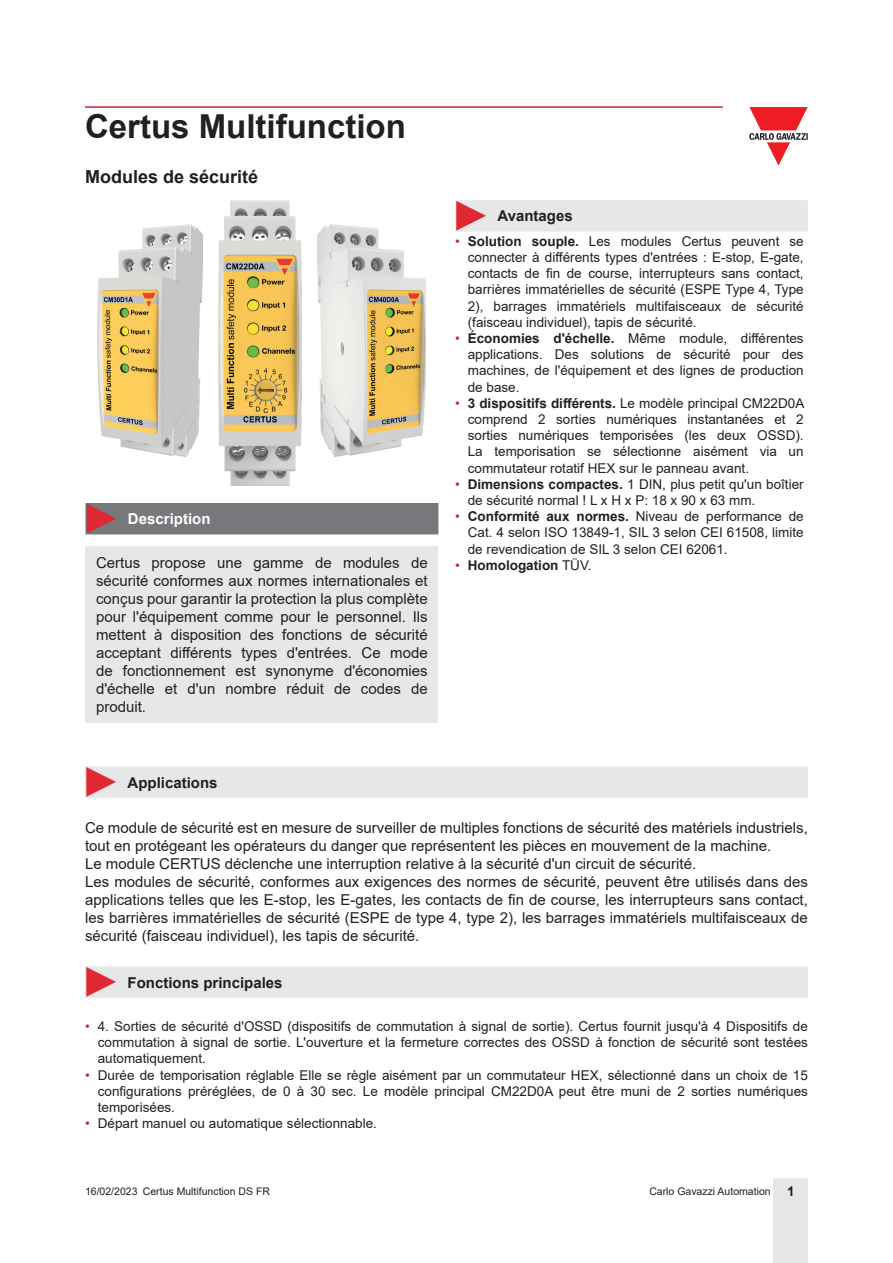
<style>
.page{position:relative;width:893px;height:1263px;background:#fff}
.page>*{position:absolute;margin:0;border:0;box-sizing:border-box;transform-origin:0 0}
.t1{font:700 33px "Arial";color:#231f20}
.Titolo02{font:700 18px "Arial";color:#231f20}
.Testo{font:15px/18px "Arial";color:#231f20;text-align:justify}
.Titolo03{font:700 15px "Arial";color:#231f20}
.Titolo04{font:700 15px "Arial";color:#fff}
.t2{font:13.5px/16.2px "Arial";color:#231f20;text-align:justify}
.t3{font:700 13.5px "Arial";color:#231f20}
.t4{font:10.5px "Arial";color:#231f20}
.s1{color:#c42633}
.s2{font-weight:700}
.s3{font-weight:400;color:#c42633}
.s4{font-weight:400}
.s5{font-weight:700;font-size:13.5px}
</style>
<div class="page">
<hr style="left:85px;top:106px;width:638px;height:2px;background:#c42633">
<div style="left:774px;top:1178px;width:34px;height:85px;background:#e7e7e8"></div>
<svg style="left:749px;top:107px;width:59px;height:59px"></svg>
<div style="left:85px;top:546px;width:353px;height:176px;background:#e7e7e8"></div>
<img style="left:218px;top:201px;width:84px;height:285px">
<img style="left:98px;top:225px;width:104px;height:232px">
<img style="left:318px;top:225px;width:108px;height:232px">
<div style="left:85px;top:503px;width:353px;height:31px;background:#77787b"></div>
<div style="left:455px;top:200px;width:353px;height:32px;background:#e7e7e8"></div>
<div style="left:85px;top:766px;width:723px;height:32px;background:#e7e7e8"></div>
<div style="left:85px;top:966px;width:723px;height:32px;background:#e7e7e8"></div>
<h1 class="t1" style="left:85px;top:103px;width:322px">Certus Multifunction</h1>
<p class="Titolo02" style="left:85px;top:164px;width:175px">Modules de sécurité</p>
<p class="Titolo04" style="left:128px;top:508px;width:84px">Description</p>
<p class="Testo" style="left:96px;top:553px;width:333px">Certus propose une gamme de modules de sécurité conformes aux normes internationales et conçus pour garantir la protection la plus complète pour l'équipement comme pour le personnel. Ils mettent à disposition des fonctions de sécurité acceptant différents types d'entrées. Ce mode de fonctionnement est synonyme d'économies d'échelle et d'un nombre réduit de codes de produit.</p>
<p class="Titolo03" style="left:497px;top:206px;width:77px">Avantages</p>
<p class="t2" style="left:468px;top:233px;width:337px;text-indent:-13px"><span class="s1">•</span> <span class="s2">Solution souple.</span> Les modules Certus peuvent se connecter à différents types d'entrées : E-stop, E-gate, contacts de fin de course, interrupteurs sans contact, barrières immatérielles de sécurité (ESPE Type 4, Type 2), barrages immatériels multifaisceaux de sécurité (faisceau individuel), tapis de sécurité.</p>
<p class="t2" style="left:468px;top:330px;width:337px;text-indent:-13px"><span class="s1">•</span> <span class="s2">Économies d'échelle.</span> Même module, différentes applications. Des solutions de sécurité pour des machines, de l'équipement et des lignes de production de base.</p>
<p class="t2" style="left:468px;top:395px;width:338px;text-indent:-13px"><span class="s1">•</span> <span class="s2">3 dispositifs différents.</span> Le modèle principal CM22D0A comprend 2 sorties numériques instantanées et 2 sorties numériques temporisées (les deux OSSD).<br>La temporisation se sélectionne aisément via un commutateur rotatif HEX sur le panneau avant.</p>
<p class="t2" style="left:468px;top:476px;width:337px;text-indent:-13px"><span class="s1">•</span> <span class="s2">Dimensions compactes.</span> 1 DIN, plus petit qu'un boîtier de sécurité normal ! L x H x P: 18 x 90 x 63 mm.</p>
<p class="t2" style="left:468px;top:508px;width:337px;text-indent:-13px"><span class="s1">•</span> <span class="s2">Conformité aux normes.</span> Niveau de performance de Cat. 4 selon ISO 13849-1, SIL 3 selon CEI 61508, limite de revendication de SIL 3 selon CEI 62061.</p>
<p class="t3" style="left:455px;top:555px;width:138px"><span class="s3">•</span> Homologation <span class="s4">TÜV.</span></p>
<p class="Titolo03" style="left:128px;top:772px;width:92px">Applications</p>
<p class="Testo" style="left:85px;top:818px;width:724px">Ce module de sécurité est en mesure de surveiller de multiples fonctions de sécurité des matériels industriels, tout en protégeant les opérateurs du danger que représentent les pièces en mouvement de la machine.</p>
<p class="Testo" style="left:85px;top:854px;width:613px">Le module CERTUS déclenche une interruption relative à la sécurité d'un circuit de sécurité.</p>
<p class="Testo" style="left:85px;top:872px;width:724px">Les modules de sécurité, conformes aux exigences des normes de sécurité, peuvent être utilisés dans des applications telles que les E-stop, les E-gates, les contacts de fin de course, les interrupteurs sans contact, les barrières immatérielles de sécurité (ESPE de type 4, type 2), les barrages immatériels multifaisceaux de sécurité (faisceau individuel), les tapis de sécurité.</p>
<p class="Titolo03" style="left:128px;top:972px;width:157px">Fonctions principales</p>
<p class="t2" style="left:98px;top:1018px;width:712px;text-indent:-13px"><span class="s1">•</span> 4. Sorties de sécurité d'OSSD (dispositifs de commutation à signal de sortie). Certus fournit jusqu'à 4 Dispositifs de commutation à signal de sortie. L'ouverture et la fermeture correctes des OSSD à fonction de sécurité sont testées automatiquement.</p>
<p class="t2" style="left:98px;top:1067px;width:712px;text-indent:-13px"><span class="s1">•</span> Durée de temporisation réglable Elle se règle aisément par un commutateur HEX, sélectionné dans un choix de 15 configurations préréglées, de 0 à 30 sec. Le modèle principal CM22D0A peut être muni de 2 sorties numériques temporisées.</p>
<p class="t2" style="left:85px;top:1115px;width:293px"><span class="s1">•</span> Départ manuel ou automatique sélectionnable.</p>
<p class="t4" style="left:85px;top:1183px;width:187px">16/02/2023 Certus Multifunction DS FR</p>
<p class="t4" style="left:649px;top:1183px;width:147px">Carlo Gavazzi Automation <span class="s5">1</span></p>
</div>
